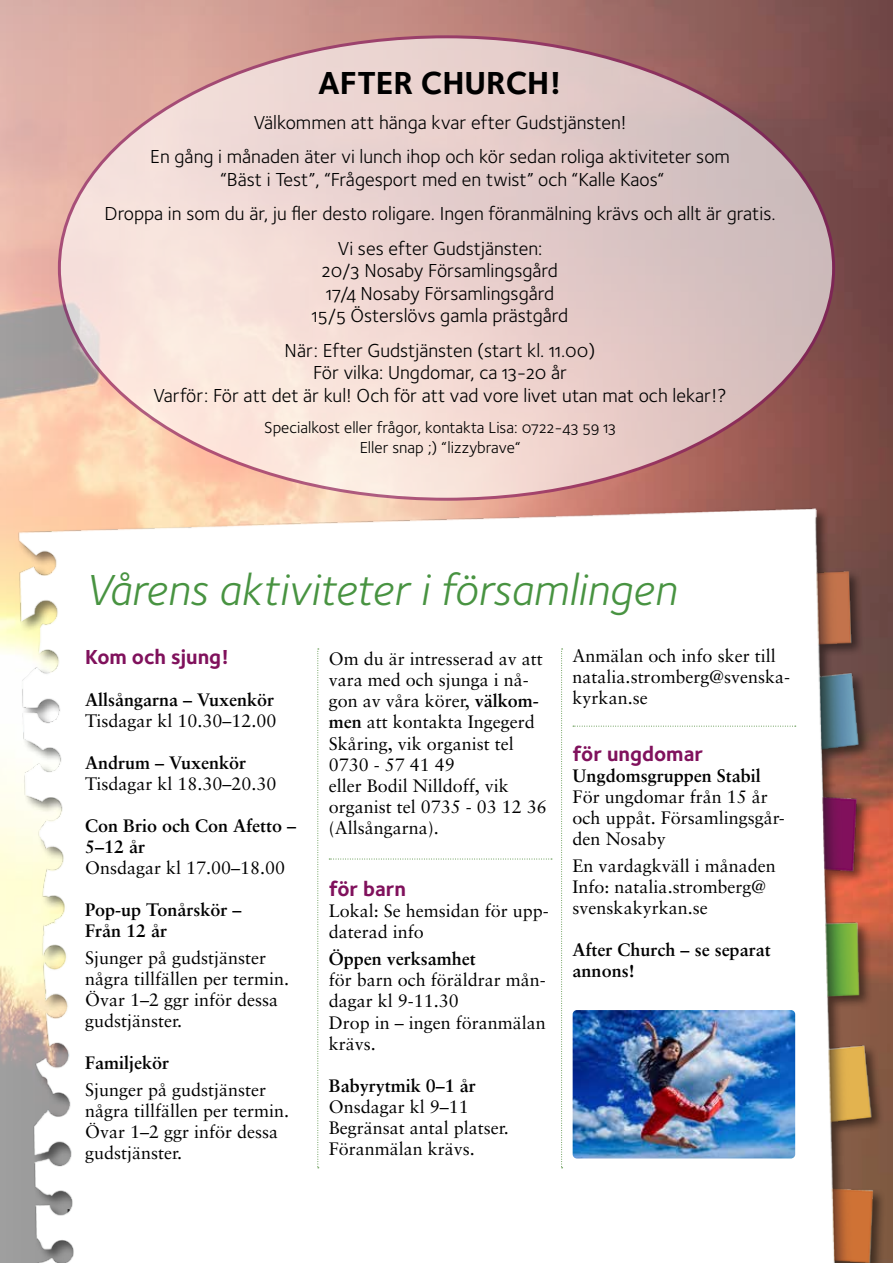
<style>
.page{position:relative;width:893px;height:1263px;background:#fff}
.page>*{position:absolute;margin:0;border:0;box-sizing:border-box;transform-origin:0 0}
.t1{font:45px "Foundry Sterling Book Italic OSF";color:#489341}
.t2{font:700 33px "Foundry Sterling";color:#000}
.t3{font:700 21px "Foundry Sterling";color:#80115c}
.t4{font:19.5px/22.5px "Foundry Sterling Book OSF";color:#000;text-align:center}
.t5{font:18px/21px "Sabon";color:#000}
.t6{font:700 18px/21px "Sabon";color:#000}
.t7{font:16.5px/19.5px "Foundry Sterling Book OSF";color:#000;text-align:center}
.s1{font-weight:700}
</style>
<div class="page">
<img style="left:0;top:0;width:893px;height:1263px">
<img style="left:14px;top:500px;width:874px;height:763px">
<svg style="left:317px;top:649px;width:2px;height:519px"></svg>
<svg style="left:329px;top:859px;width:223px;height:1px"></svg>
<svg style="left:573px;top:726px;width:223px;height:1px"></svg>
<svg style="left:561px;top:649px;width:2px;height:519px"></svg>
<svg style="left:59px;top:37px;width:775px;height:462px;background:#e8d1ce"></svg>
<img style="left:573px;top:1010px;width:222px;height:148px">
<h2 class="t2" style="left:318px;top:60px;width:245px">AFTER CHURCH!</h2>
<p class="t4" style="left:150px;top:105px;width:581px;line-height:34.5px">Välkommen att hänga kvar efter Gudstjänsten!<br>En gång i månaden äter vi lunch ihop och kör sedan roliga aktiviteter som</p>
<p class="t4" style="left:105px;top:162px;width:673px;line-height:34.5px">“Bäst i Test”, “Frågesport med en twist” och “Kalle Kaos“<br>Droppa in som du är, ju fler desto roligare. Ingen föranmälning krävs och allt är gratis.<br>Vi ses efter Gudstjänsten:</p>
<p class="t4" style="left:312px;top:259px;width:258px">20/3 Nosaby Församlingsgård<br>17/4 Nosaby Församlingsgård<br>15/5 Österslövs gamla prästgård</p>
<p class="t4" style="left:154px;top:339px;width:575px">När: Efter Gudstjänsten (start kl. 11.00)<br>För vilka: Ungdomar, ca 13-20 år<br>Varför: För att det är kul! Och för att vad vore livet utan mat och lekar!?</p>
<p class="t7" style="left:264px;top:418px;width:353px">Specialkost eller frågor, kontakta Lisa: 0722-43 59 13<br>Eller snap ;) “lizzybrave“</p>
<h1 class="t1" style="left:85px;top:559px;width:593px">Vårens aktiviteter i församlingen</h1>
<p class="t3" style="left:85px;top:642px;width:146px">Kom och sjung!</p>
<p class="t6" style="left:85px;top:689px;width:191px">Allsångarna – Vuxenkör</p>
<p class="t5" style="left:85px;top:710px;width:193px">Tisdagar kl 10.30–12.00</p>
<p class="t6" style="left:85px;top:752px;width:163px">Andrum – Vuxenkör</p>
<p class="t5" style="left:85px;top:773px;width:193px">Tisdagar kl 18.30–20.30</p>
<p class="t6" style="left:85px;top:815px;width:213px">Con Brio och Con Afetto –<br>5–12 år</p>
<p class="t5" style="left:85px;top:857px;width:202px">Onsdagar kl 17.00–18.00</p>
<p class="t6" style="left:85px;top:899px;width:158px">Pop-up Tonårskör –<br>Från 12 år</p>
<p class="t5" style="left:85px;top:947px;width:206px">Sjunger på gudstjänster några tillfällen per termin.<br>Övar 1–2 ggr inför dessa gudstjänster.</p>
<p class="t6" style="left:85px;top:1052px;width:86px">Familjekör</p>
<p class="t5" style="left:85px;top:1079px;width:206px">Sjunger på gudstjänster några tillfällen per termin.<br>Övar 1–2 ggr inför dessa gudstjänster.</p>
<p class="t5" style="left:573px;top:645px;width:219px">Anmälan och info sker till natalia.stromberg@svenska&shy;kyrkan.se</p>
<p class="t3" style="left:573px;top:739px;width:132px">för ungdomar</p>
<p class="t6" style="left:573px;top:765px;width:190px">Ungdomsgruppen Stabil</p>
<p class="t5" style="left:573px;top:786px;width:214px">För ungdomar från 15 år och uppåt. Församlingsgår&shy;den Nosaby</p>
<p class="t5" style="left:573px;top:855px;width:205px">En vardagkväll i månaden<br>Info: natalia.stromberg@ svenskakyrkan.se</p>
<p class="t6" style="left:573px;top:939px;width:199px">After Church – se separat annons!</p>
<p class="t5" style="left:329px;top:648px;width:220px">Om du är intresserad av att vara med och sjunga i nå&shy;gon av våra körer, <span class="s1">välkom&shy;men</span> att kontakta Ingegerd<br>Skåring, vik organist tel<br>0730 - 57 41 49<br>eller Bodil Nilldoff, vik organist tel 0735 - 03 12 36 (Allsångarna).</p>
<p class="t3" style="left:329px;top:874px;width:79px">för barn</p>
<p class="t5" style="left:329px;top:900px;width:222px">Lokal: Se hemsidan för upp&shy;daterad info</p>
<p class="t6" style="left:329px;top:948px;width:149px">Öppen verksamhet</p>
<p class="t5" style="left:329px;top:969px;width:219px">för barn och föräldrar mån&shy;dagar kl 9-11.30<br>Drop in – ingen föranmälan krävs.</p>
<p class="t6" style="left:329px;top:1074px;width:149px">Babyrytmik 0–1 år</p>
<p class="t5" style="left:329px;top:1095px;width:182px">Onsdagar kl 9–11<br>Begränsat antal platser.<br>Föranmälan krävs.</p>
</div>
